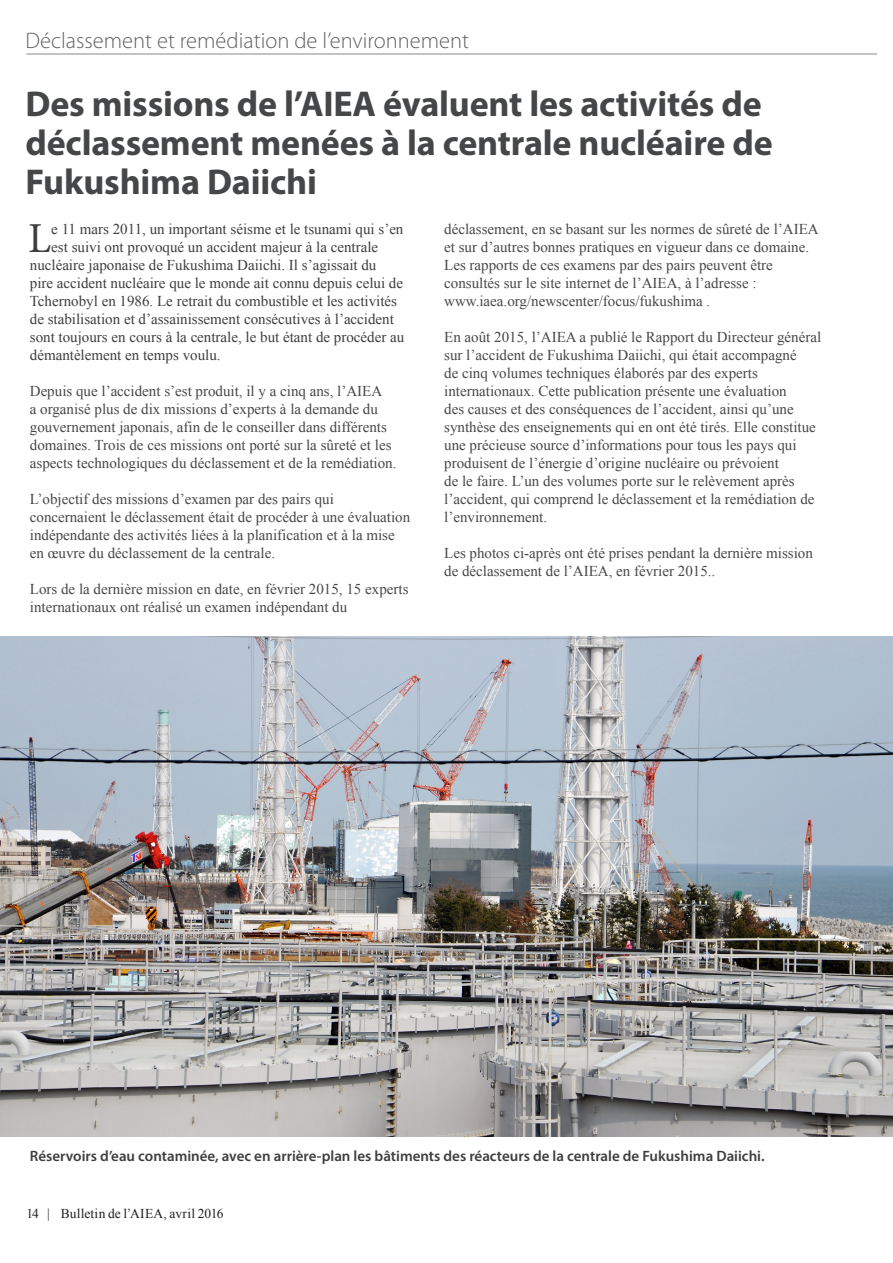
<style>
.page{position:relative;width:893px;height:1263px;background:#fff}
.page>*{position:absolute;margin:0;border:0;box-sizing:border-box;transform-origin:0 0}
.Frist_Para{font:42.75px "Minion Pro";color:#3e3e3f}
.Story_Title{font:700 36px/39px "Myriad Pro";letter-spacing:-.005em;color:#454647}
.t1{font:300 22.5px "Myriad Pro";color:#636366}
.Body_Text{font:15px/18px "Times New Roman";color:#474747}
.Frist_Para-2{font:15px "Times New Roman";color:#3e3e3f}
.Photo_caption{font:600 15px "Myriad Pro";color:#3e3e3f}
.t2{font:13.5px "Times New Roman";letter-spacing:.01em;color:#231f20}
</style>
<div class="page">
<hr style="left:26px;top:54px;width:851px;height:1px;background:#636366">
<img style="left:0;top:637px;width:893px;height:500px">
<h3 class="t1" style="left:26px;top:27px;width:445px">Déclassement et remédiation de l’environnement</h3>
<p class="Story_Title" style="left:26px;top:83px;width:749px">Des missions de l’AIEA évaluent les activités de déclassement menées à la centrale nucléaire de<br>Fukushima Daiichi</p>
<p class="Frist_Para" style="left:28px;top:210px;width:24px">L</p>
<p class="Frist_Para-2" style="left:51px;top:219px;width:354px">e 11 mars 2011, un important séisme et le tsunami qui s’en</p>
<p class="Frist_Para-2" style="left:51px;top:237px;width:329px">est suivi ont provoqué un accident majeur à la centrale</p>
<p class="Frist_Para-2" style="left:30px;top:255px;width:348px">nucléaire japonaise de Fukushima Daiichi. Il s’agissait du</p>
<p class="Frist_Para-2" style="left:30px;top:273px;width:375px">pire accident nucléaire que le monde ait connu depuis celui de</p>
<p class="Frist_Para-2" style="left:30px;top:291px;width:369px">Tchernobyl en 1986. Le retrait du combustible et les activités</p>
<p class="Frist_Para-2" style="left:30px;top:309px;width:366px">de stabilisation et d’assainissement consécutives à l’accident</p>
<p class="Frist_Para-2" style="left:30px;top:327px;width:376px">sont toujours en cours à la centrale, le but étant de procéder au</p>
<p class="Frist_Para-2" style="left:30px;top:345px;width:192px">démantèlement en temps voulu.</p>
<p class="Body_Text" style="left:30px;top:382px;width:368px">Depuis que l’accident s’est produit, il y a cinq ans, l’AIEA<br>a organisé plus de dix missions d’experts à la demande du gouvernement japonais, afin de le conseiller dans différents domaines. Trois de ces missions ont porté sur la sûreté et les aspects technologiques du déclassement et de la remédiation.</p>
<p class="Body_Text" style="left:30px;top:490px;width:382px">L’objectif des missions d’examen par des pairs qui concernaient le déclassement était de procéder à une évaluation indépendante des activités liées à la planification et à la mise en œuvre du déclassement de la centrale.</p>
<p class="Body_Text" style="left:30px;top:580px;width:380px">Lors de la dernière mission en date, en février 2015, 15 experts internationaux ont réalisé un examen indépendant du</p>
<p class="Body_Text" style="left:444px;top:220px;width:376px">déclassement, en se basant sur les normes de sûreté de l’AIEA et sur d’autres bonnes pratiques en vigueur dans ce domaine.<br>Les rapports de ces examens par des pairs peuvent être consultés sur le site internet de l’AIEA, à l’adresse : www.iaea.org/newscenter/focus/fukushima .</p>
<p class="Body_Text" style="left:444px;top:328px;width:379px">En août 2015, l’AIEA a publié le Rapport du Directeur général sur l’accident de Fukushima Daiichi, qui était accompagné<br>de cinq volumes techniques élaborés par des experts internationaux. Cette publication présente une évaluation<br>des causes et des conséquences de l’accident, ainsi qu’une synthèse des enseignements qui en ont été tirés. Elle constitue une précieuse source d’informations pour tous les pays qui produisent de l’énergie d’origine nucléaire ou prévoient<br>de le faire. L’un des volumes porte sur le relèvement après l’accident, qui comprend le déclassement et la remédiation de l’environnement.</p>
<p class="Body_Text" style="left:444px;top:544px;width:370px">Les photos ci-après ont été prises pendant la dernière mission de déclassement de l’AIEA, en février 2015..</p>
<p class="Photo_caption" style="left:30px;top:1146px;width:736px">Réservoirs d’eau contaminée, avec en arrière-plan les bâtiments des réacteurs de la centrale de Fukushima Daiichi.</p>
<p class="t2" style="left:26px;top:1205px;width:199px">14 | Bulletin de l’AIEA, avril 2016</p>
</div>
